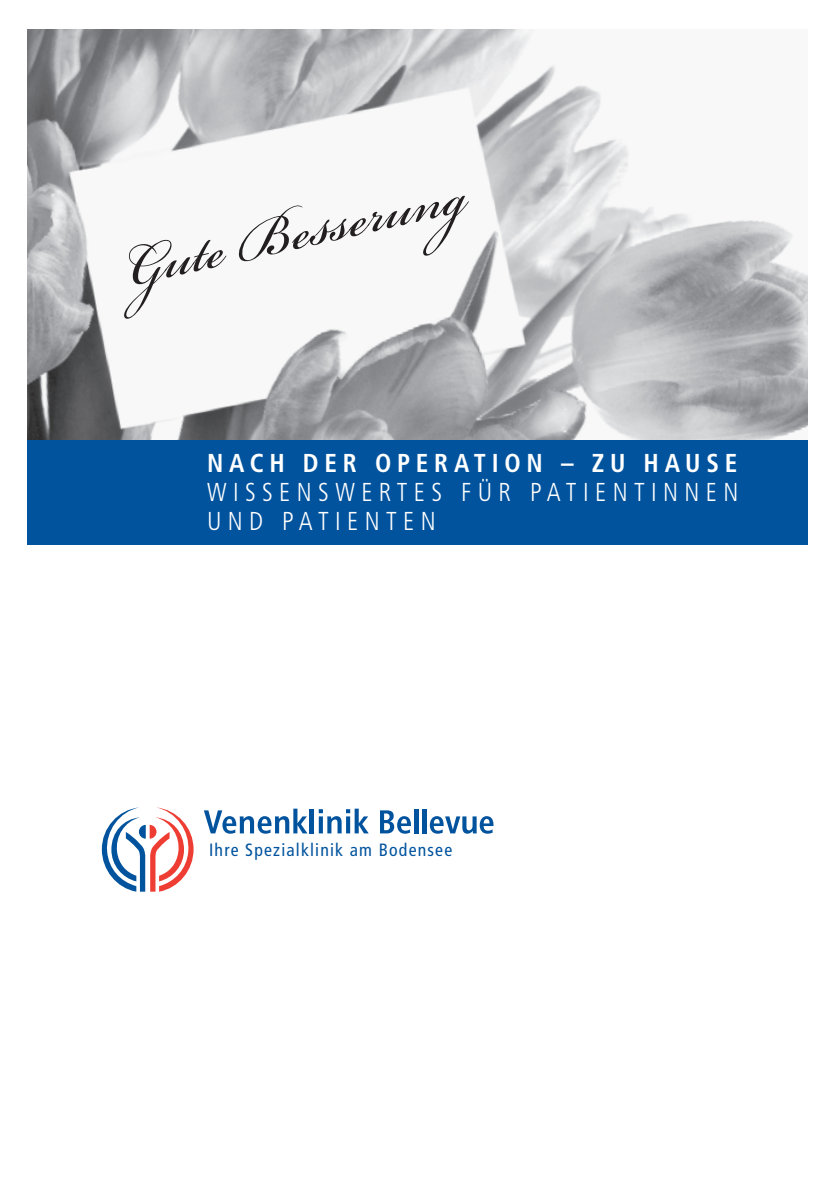
<style>
.page{position:relative;width:840px;height:1191px;background:#fff}
.page>*{position:absolute;margin:0;border:0;box-sizing:border-box;transform-origin:0 0}
.t1{font:300 condensed 26px/28.8px "Frutiger";letter-spacing:.255em;color:#fff}
.t2{font:700 condensed 26px "Frutiger";letter-spacing:.23em;color:#fff}
.t3{font:condensed 17.8px "Frutiger";letter-spacing:.065em;color:#01539e}
</style>
<div class="page">
<svg style="left:102px;top:807px;width:91px;height:84px"></svg>
<svg style="left:204px;top:808px;width:103px;height:25px"></svg>
<hr style="left:310px;top:808px;width:4px;height:25px;background:#01539e">
<svg style="left:318px;top:808px;width:50px;height:25px"></svg>
<svg style="left:380px;top:810px;width:31px;height:23px"></svg>
<hr style="left:414px;top:808px;width:4px;height:25px;background:#01539e">
<hr style="left:422px;top:808px;width:4px;height:25px;background:#01539e">
<svg style="left:429px;top:816px;width:64px;height:17px"></svg>
<div style="left:27px;top:439px;width:780px;height:105px;background:#01539e"></div>
<img style="left:27px;top:30px;width:780px;height:409px">
<svg style="left:123px;top:239px;width:103px;height:80px"></svg>
<svg style="left:238px;top:195px;width:231px;height:67px"></svg>
<p class="t2" style="left:207px;top:447px;width:531px">NACH DER OPERATION – ZU HAUSE</p>
<p class="t1" style="left:207px;top:478px;width:532px">WISSENSWERTES FÜR PATIENTINNEN<br>UND PATIENTEN</p>
<p class="t3" style="left:209px;top:839px;width:244px">Ihre Spezialklinik am Bodensee</p>
</div>
